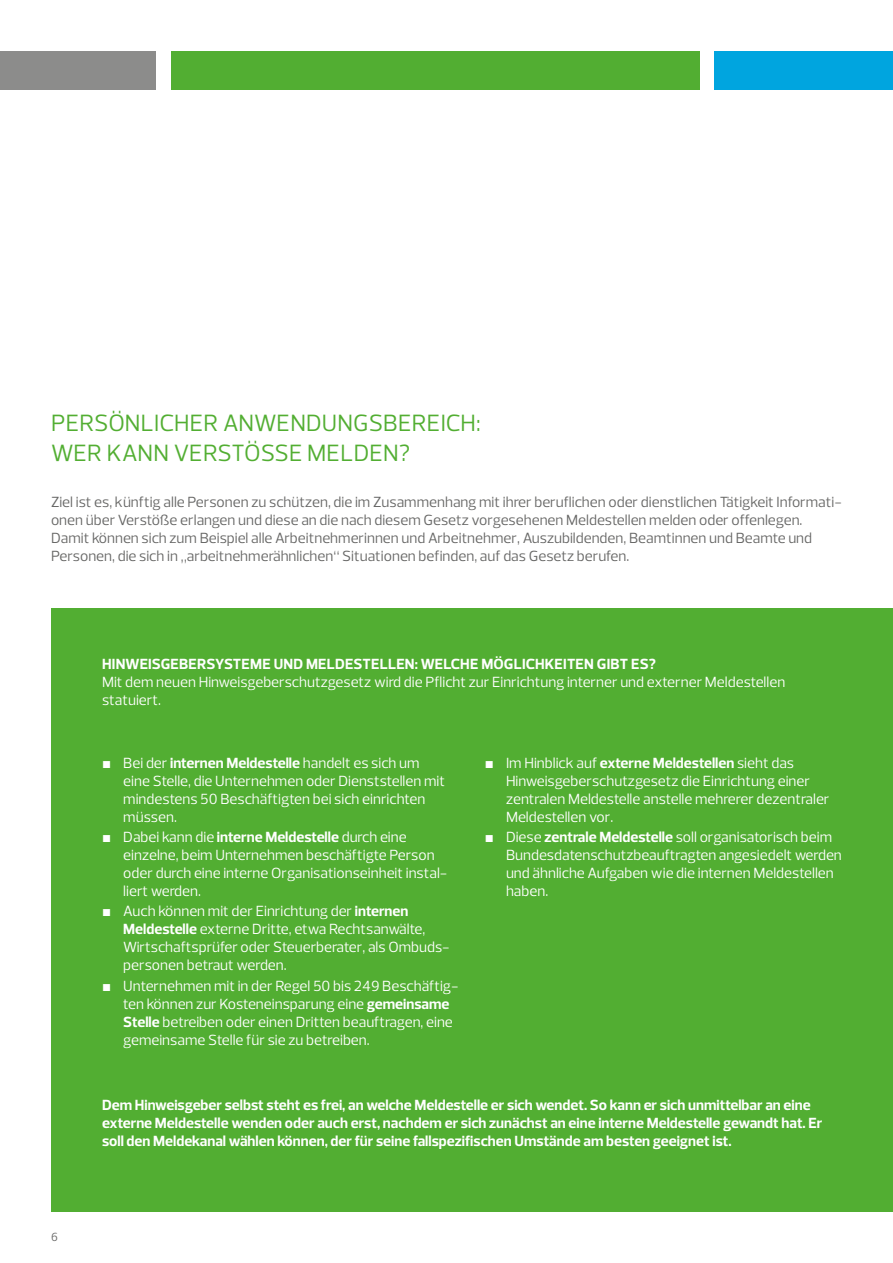
<style>
.page{position:relative;width:893px;height:1263px;background:#fff}
.page>*{position:absolute;margin:0;border:0;box-sizing:border-box;transform-origin:0 0}
.t1{font:24px/30px "Prelo";color:#52ae32}
.t2{font:15px/18px "Prelo";color:#fff}
.t3{font:15px/18px "Prelo";color:#666665}
.t4{font:700 15px/18px "Prelo";color:#fff}
.t5{font:12px "Prelo";color:#666665}
.s1{font-family:"Arial"}
.s2{font-weight:700}
</style>
<div class="page">
<div style="left:0;top:51px;width:156px;height:38px;background:#8c8c8b"></div>
<div style="left:171px;top:51px;width:528px;height:38px;background:#52ae32"></div>
<div style="left:714px;top:51px;width:179px;height:38px;background:#00a5df"></div>
<div style="left:51px;top:608px;width:842px;height:604px;background:#52ae32"></div>
<h1 class="t1" style="left:51px;top:408px;width:431px">PERSÖNLICHER ANWENDUNGSBEREICH:<br>WER KANN VERSTÖSSE MELDEN?</h1>
<p class="t3" style="left:51px;top:493px;width:792px">Ziel ist es, künftig alle Personen zu schützen, die im Zusammenhang mit ihrer beruflichen oder dienstlichen Tätigkeit Informati&shy;onen über Verstöße erlangen und diese an die nach diesem Gesetz vorgesehenen Meldestellen melden oder offenlegen.<br>Damit können sich zum Beispiel alle Arbeitnehmerinnen und Arbeitnehmer, Auszubildenden, Beamtinnen und Beamte und Personen, die sich in „arbeitnehmerähnlichen“ Situationen befinden, auf das Gesetz berufen.</p>
<p class="t4" style="left:102px;top:655px;width:555px">HINWEISGEBERSYSTEME UND MELDESTELLEN: WELCHE MÖGLICHKEITEN GIBT ES?</p>
<p class="t2" style="left:102px;top:673px;width:685px">Mit dem neuen Hinweisgeberschutzgesetz wird die Pflicht zur Einrichtung interner und externer Meldestellen statuiert.</p>
<p class="t2" style="left:123px;top:754px;width:323px;text-indent:-21px"><span class="s1">■</span> Bei der <span class="s2">internen Meldestelle</span> handelt es sich um eine Stelle, die Unternehmen oder Dienststellen mit mindestens 50 Beschäftigten bei sich einrichten müssen.</p>
<p class="t2" style="left:123px;top:828px;width:326px;text-indent:-21px"><span class="s1">■</span> Dabei kann die <span class="s2">interne Meldestelle</span> durch eine einzelne, beim Unternehmen beschäftigte Person oder durch eine interne Organisationseinheit instal&shy;liert werden.</p>
<p class="t2" style="left:123px;top:902px;width:328px;text-indent:-21px"><span class="s1">■</span> Auch können mit der Einrichtung der <span class="s2">internen Meldestelle</span> externe Dritte, etwa Rechtsanwälte, Wirtschaftsprüfer oder Steuerberater, als Ombuds&shy;personen betraut werden.</p>
<p class="t2" style="left:123px;top:976px;width:337px;text-indent:-21px"><span class="s1">■</span> Unternehmen mit in der Regel 50 bis 249 Beschäftig&shy;ten können zur Kosteneinsparung eine <span class="s2">gemeinsame Stelle</span> betreiben oder einen Dritten beauftragen, eine gemeinsame Stelle für sie zu betreiben.</p>
<p class="t2" style="left:506px;top:754px;width:325px;text-indent:-21px"><span class="s1">■</span> Im Hinblick auf <span class="s2">externe Meldestellen</span> sieht das Hinweisgeberschutzgesetz die Einrichtung einer zentralen Meldestelle anstelle mehrerer dezentraler Meldestellen vor.</p>
<p class="t2" style="left:506px;top:828px;width:337px;text-indent:-21px"><span class="s1">■</span> Diese <span class="s2">zentrale Meldestelle</span> soll organisatorisch beim Bundesdatenschutzbeauftragten angesiedelt werden und ähnliche Aufgaben wie die internen Meldestellen haben.</p>
<p class="t5" style="left:51px;top:1230px;width:8px">6</p>
<p class="t4" style="left:102px;top:1096px;width:722px">Dem Hinweisgeber selbst steht es frei, an welche Meldestelle er sich wendet. So kann er sich unmittelbar an eine externe Meldestelle wenden oder auch erst, nachdem er sich zunächst an eine interne Meldestelle gewandt hat. Er soll den Meldekanal wählen können, der für seine fallspezifischen Umstände am besten geeignet ist.</p>
</div>
